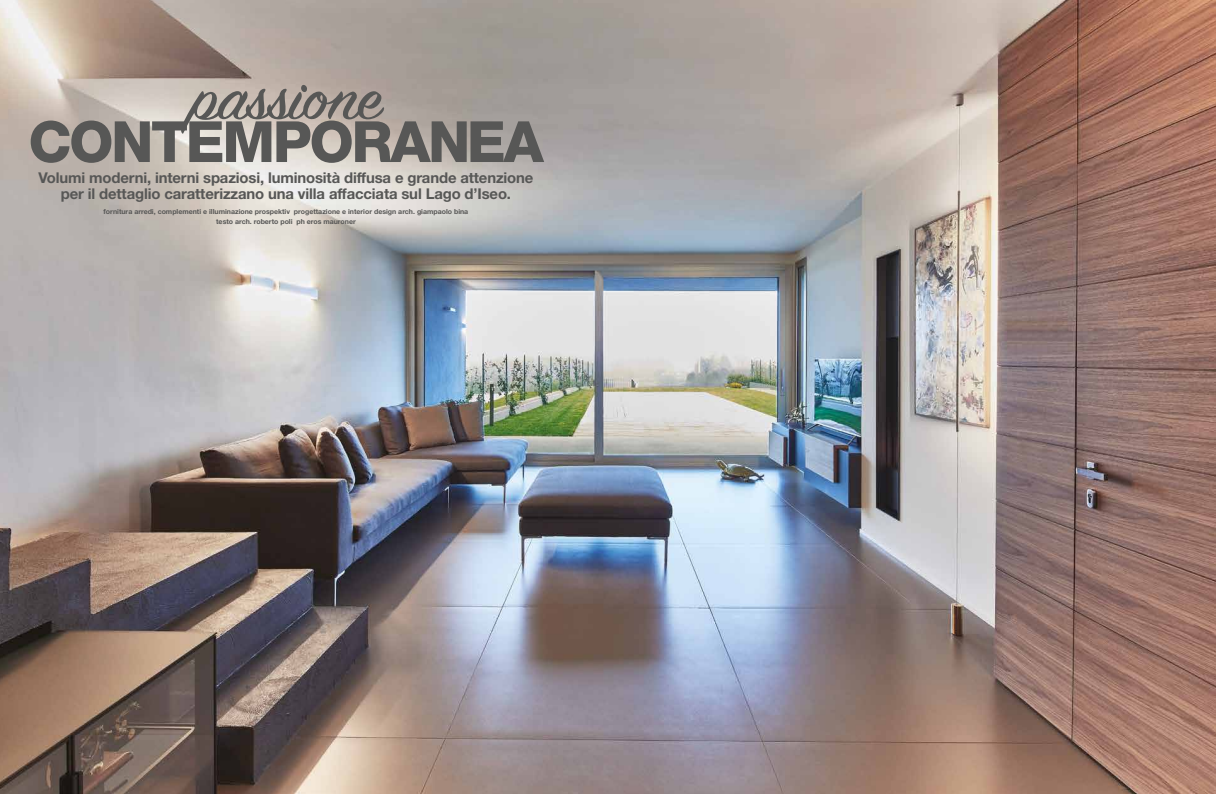
<style>
.page{position:relative;width:1216px;height:794px;background:#fff}
.page>*{position:absolute;margin:0;border:0;box-sizing:border-box;transform-origin:0 0}
.t1{font:68.25px "Sign Painter House Script";letter-spacing:-.02em;color:#575756;scale:1.1 1}
.t2{font:800 56.88px "Helvetica Neue LT Std";letter-spacing:-.04em;color:#575756}
.t3{font:700 14.88px/15.8px "Helvetica Neue LT Std";letter-spacing:-.01em;color:#575756;text-align:center}
.t4{font:700 7px/9.2px "Helvetica Neue LT Std";color:#575756;text-align:center}
</style>
<div class="page">
<img style="left:0;top:0;width:1215px;height:794px">
<h1 class="t1" style="left:190px;top:56px;width:175px">passione</h1>
<h2 class="t2" style="left:28px;top:108px;width:517px">CONTEMPORANEA</h2>
<h3 class="t3" style="left:38px;top:170px;width:496px">Volumi moderni, interni spaziosi, luminosità diffusa e grande attenzione per il dettaglio caratterizzano una villa affacciata sul Lago d’Iseo.</h3>
<p class="t4" style="left:104px;top:207px;width:366px">fornitura arredi, complementi e illuminazione prospektiv progettazione e interior design arch. giampaolo bina testo arch. roberto poli ph eros mauroner</p>
</div>
